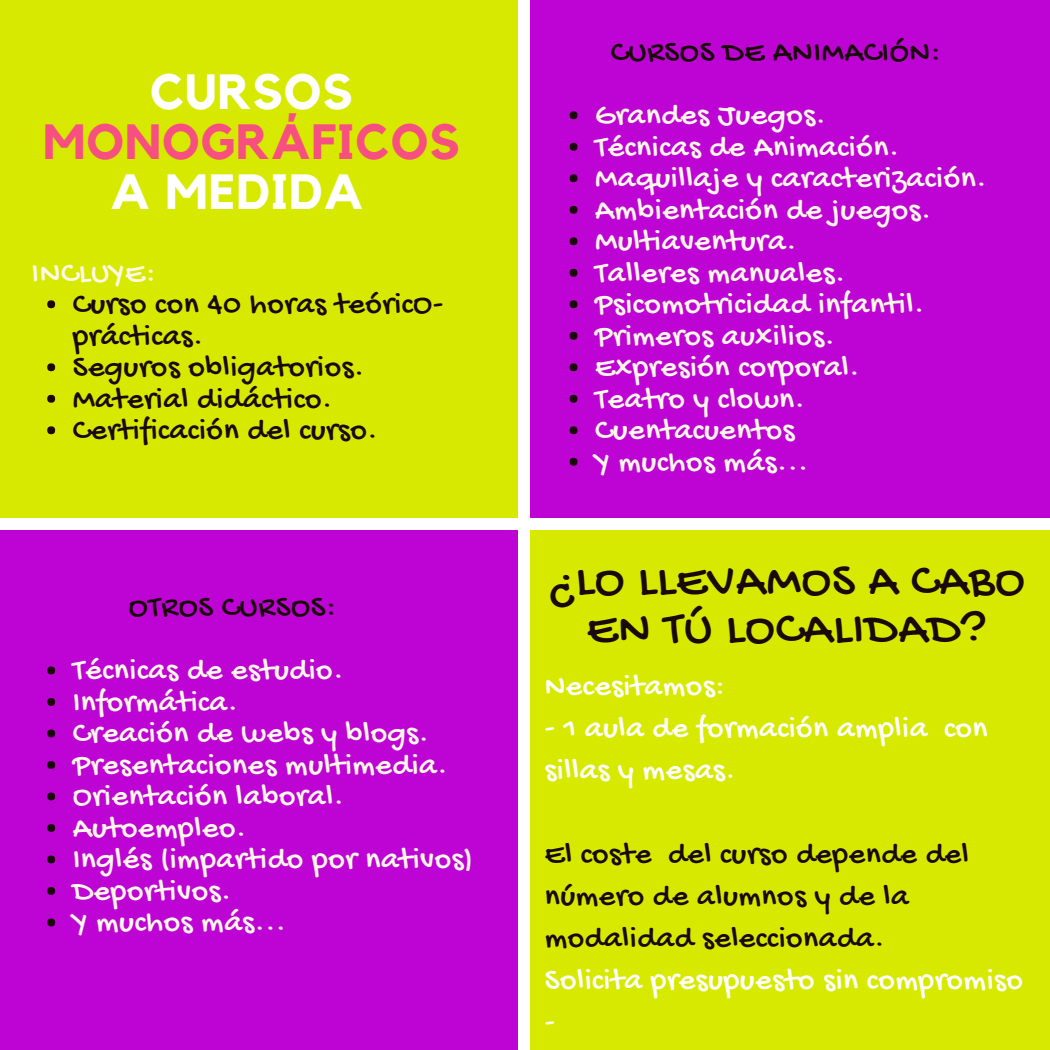
<style>
.page{position:relative;width:1050px;height:1050px;background:#fff}
.page>*{position:absolute;margin:0;border:0;box-sizing:border-box;transform-origin:0 0}
.t1{font:49.35px/48.6px "Gochi Hand";letter-spacing:.02em;color:#190a09;text-align:center}
.t2{font:700 49.35px "Kollektif";letter-spacing:.02em;color:#fff}
.t3{font:700 49.35px "Kollektif";letter-spacing:.02em;color:#f75080}
.t4{font:31.68px/31.5px "Gochi Hand";letter-spacing:.02em;color:#fff8e9}
.t5{font:31.68px/31.5px "Gochi Hand";letter-spacing:.02em;color:#190a09}
.t6{font:31.68px/42px "Gochi Hand";letter-spacing:.02em;color:#fff}
</style>
<div class="page">
<div style="left:0;top:0;width:517px;height:517px;background:#d8e900"></div>
<div style="left:530px;top:0;width:520px;height:517px;background:#bd04d5"></div>
<div style="left:0;top:530px;width:517px;height:520px;background:#bd04d5"></div>
<div style="left:530px;top:530px;width:520px;height:520px;background:#d8e900"></div>
<div style="left:47px;top:300px;width:8px;height:8px;background:#190a09;border-radius:50%"></div>
<div style="left:47px;top:363px;width:8px;height:8px;background:#190a09;border-radius:50%"></div>
<div style="left:47px;top:395px;width:8px;height:8px;background:#190a09;border-radius:50%"></div>
<div style="left:47px;top:426px;width:8px;height:8px;background:#190a09;border-radius:50%"></div>
<div style="left:570px;top:111px;width:7px;height:8px;background:#190a09;border-radius:50%"></div>
<div style="left:570px;top:143px;width:7px;height:8px;background:#190a09;border-radius:50%"></div>
<div style="left:570px;top:174px;width:7px;height:8px;background:#190a09;border-radius:50%"></div>
<div style="left:570px;top:206px;width:7px;height:8px;background:#190a09;border-radius:50%"></div>
<div style="left:570px;top:237px;width:7px;height:8px;background:#190a09;border-radius:50%"></div>
<div style="left:570px;top:269px;width:7px;height:8px;background:#190a09;border-radius:50%"></div>
<div style="left:570px;top:300px;width:7px;height:8px;background:#190a09;border-radius:50%"></div>
<div style="left:570px;top:332px;width:7px;height:8px;background:#190a09;border-radius:50%"></div>
<div style="left:570px;top:363px;width:7px;height:8px;background:#190a09;border-radius:50%"></div>
<div style="left:570px;top:395px;width:7px;height:8px;background:#190a09;border-radius:50%"></div>
<div style="left:570px;top:426px;width:7px;height:8px;background:#190a09;border-radius:50%"></div>
<div style="left:570px;top:458px;width:7px;height:8px;background:#190a09;border-radius:50%"></div>
<div style="left:47px;top:667px;width:8px;height:7px;background:#190a09;border-radius:50%"></div>
<div style="left:47px;top:698px;width:8px;height:8px;background:#190a09;border-radius:50%"></div>
<div style="left:47px;top:730px;width:8px;height:7px;background:#190a09;border-radius:50%"></div>
<div style="left:47px;top:761px;width:8px;height:8px;background:#190a09;border-radius:50%"></div>
<div style="left:47px;top:793px;width:8px;height:7px;background:#190a09;border-radius:50%"></div>
<div style="left:47px;top:824px;width:8px;height:8px;background:#190a09;border-radius:50%"></div>
<div style="left:47px;top:856px;width:8px;height:7px;background:#190a09;border-radius:50%"></div>
<div style="left:47px;top:887px;width:8px;height:8px;background:#190a09;border-radius:50%"></div>
<div style="left:47px;top:919px;width:8px;height:7px;background:#190a09;border-radius:50%"></div>
<h1 class="t2" style="left:150px;top:69px;width:204px">CURSOS</h1>
<h1 class="t3" style="left:43px;top:119px;width:418px">MONOGRÁFICOS</h1>
<h1 class="t2" style="left:111px;top:169px;width:254px">A MEDIDA</h1>
<p class="t4" style="left:31px;top:259px;width:126px">INCLUYE:</p>
<p class="t5" style="left:73px;top:291px;width:372px">Curso con 40 horas teóricO&shy;prácticas.<br>Seguros obligatorios.<br>Material didáctico.<br>Certificación del curso.</p>
<p class="t5" style="left:129px;top:594px;width:209px">OTROS CURSOS:</p>
<p class="t4" style="left:73px;top:657px;width:402px">Técnicas de estudio.<br>Informática.<br>Creación de webs y blogs.<br>Presentaciones multimedia.<br>Orientación laboral.<br>Autoempleo.<br>Inglés (impartido por nativos)<br>Deportivos.<br>Y muchos más...</p>
<p class="t5" style="left:611px;top:39px;width:331px">CURSOS DE ANIMACIÓN:</p>
<p class="t4" style="left:595px;top:102px;width:393px">Grandes Juegos.<br>Técnicas de Animación.<br>Maquillaje y caracterización.<br>Ambientación de juegos.<br>Multiaventura.<br>Talleres manuales.<br>Psicomotricidad infantil.<br>Primeros auxilios.<br>Expresión corporal.<br>Teatro y clown.<br>Cuentacuentos<br>Y muchos más...</p>
<h1 class="t1" style="left:548px;top:559px;width:478px">¿LO LLEVAMOS A CABO<br>EN TÚ LOCALIDAD?</h1>
<p class="t6" style="left:545px;top:667px;width:182px">Necesitamos:</p>
<p class="t6" style="left:545px;top:709px;width:444px">- 1 aula de formación amplia con sillas y mesas.</p>
<p class="t5" style="left:545px;top:835px;width:426px;line-height:42px">El coste del curso depende del número de alumnos y de la modalidad seleccionada.</p>
<p class="t6" style="left:545px;top:961px;width:480px">Solicita presupuesto sin compromiso</p>
<p class="t4" style="left:545px;top:1008px;width:11px">-</p>
</div>
